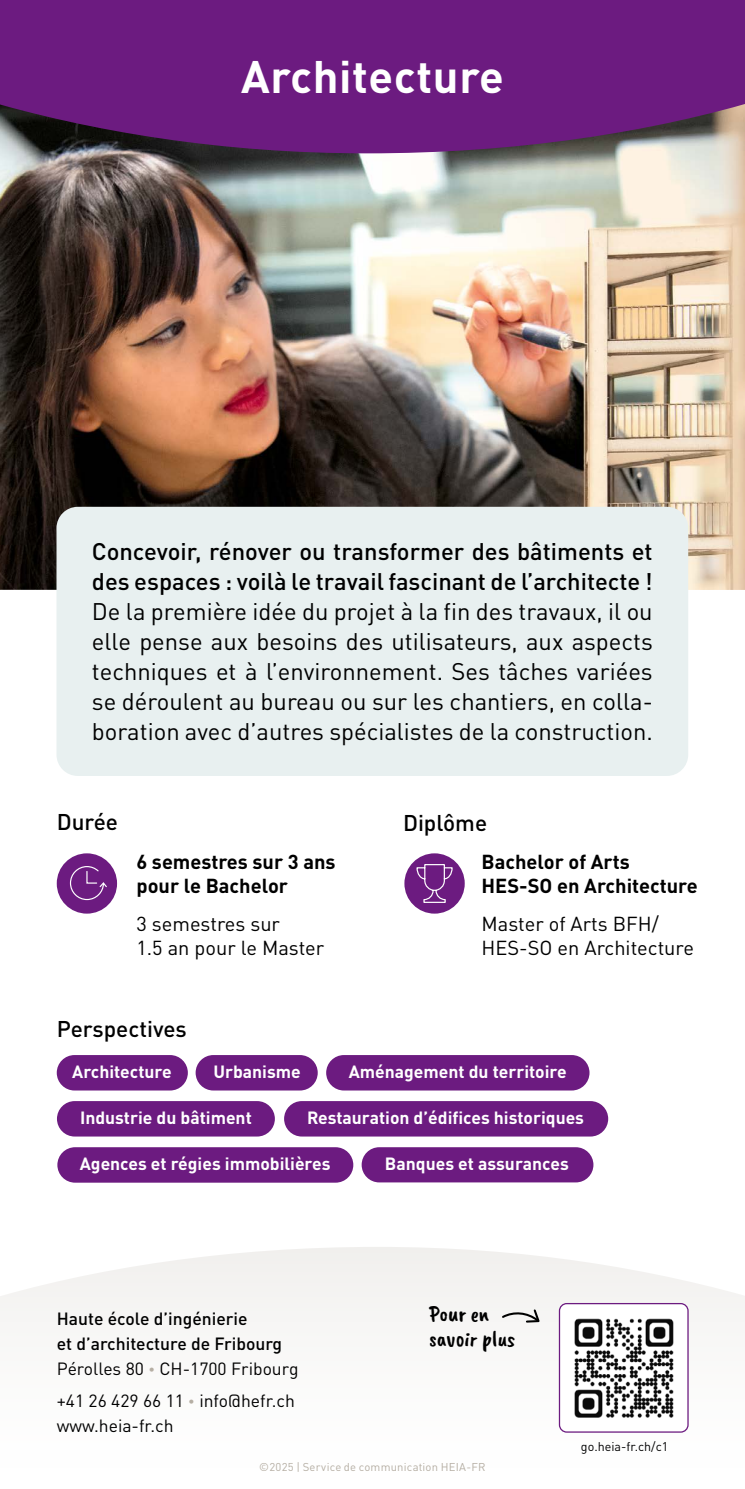
<style>
.page{position:relative;width:745px;height:1489px;background:#fff}
.page>*{position:absolute;margin:0;border:0;box-sizing:border-box;transform-origin:0 0}
.t1{font:700 45px "DINOT";letter-spacing:.015em;color:#fff}
.t2{font:23.75px/30px "DINOT";color:#000;text-align:justify}
.t3{font:500 23.75px/30px "DINOT";color:#000}
.t4{font:500 22.5px "DINOT";color:#000}
.t5{font:22.5px/25px "Caveat Brush";color:#000}
.t6{font:20px/24px "DINOT";color:#000}
.t7{font:700 20px/24px "DINOT";color:#000}
.t8{font:700 17.5px "DINOT";color:#fff}
.t9{font:500 17.5px/25px "DINOT";color:#000}
.t10{font:17.5px/25px "DINOT";color:#000}
.t11{font:12.5px "DINOT";color:#000}
.t12{font:11.25px "DINOT";letter-spacing:.015em;color:#b5aea3}
.s1{font-weight:400}
.s2{font-weight:400;font-size:12.5px;color:#b5aea3}
.s3{font-size:12.5px;color:#b5aea3}
</style>
<div class="page">
<svg style="left:0;top:1247px;width:744px;height:186px"></svg>
<img style="left:0;top:153px;width:744px;height:437px">
<div style="left:57px;top:1054px;width:131px;height:36px;background:#6c1b80;border-radius:18px"></div>
<div style="left:57px;top:1100px;width:218px;height:36px;background:#6c1b80;border-radius:18px"></div>
<div style="left:284px;top:1100px;width:323px;height:36px;background:#6c1b80;border-radius:18px"></div>
<div style="left:57px;top:1147px;width:296px;height:35px;background:#6c1b80;border-radius:18px"></div>
<div style="left:361px;top:1147px;width:232px;height:35px;background:#6c1b80;border-radius:18px"></div>
<div style="left:195px;top:1054px;width:122px;height:36px;background:#6c1b80;border-radius:18px"></div>
<div style="left:326px;top:1054px;width:263px;height:36px;background:#6c1b80;border-radius:18px"></div>
<div style="left:56px;top:507px;width:631px;height:269px;background:#e8f0f0;border-radius:21px"></div>
<img style="left:559px;top:1303px;width:128px;height:128px">
<div style="left:558px;top:1302px;width:130px;height:130px;border:1px solid #6c1b80;border-radius:7px"></div>
<svg style="left:499px;top:1298px;width:45px;height:40px"></svg>
<div style="left:57px;top:853px;width:60px;height:60px;background:#6c1b80;border-radius:50%"></div>
<svg style="left:69px;top:866px;width:38px;height:34px"></svg>
<div style="left:404px;top:853px;width:60px;height:60px;background:#6c1b80;border-radius:50%"></div>
<svg style="left:416px;top:864px;width:37px;height:39px"></svg>
<svg style="left:0;top:0;width:744px;height:153px;background:#6a217b"></svg>
<h1 class="t1" style="left:241px;top:42px;width:264px">Architecture</h1>
<p class="t3" style="left:92px;top:535px;width:562px">Concevoir, rénover ou transformer des bâtiments et des espaces : voilà le travail fascinant de l’architecte !</p>
<p class="t2" style="left:92px;top:595px;width:562px">De la première idée du projet à la fin des travaux, il ou elle pense aux besoins des utilisateurs, aux aspects techniques et à l’environnement. Ses tâches variées se déroulent au bureau ou sur les chantiers, en colla&shy;boration avec d’autres spécialistes de la construction.</p>
<p class="t4" style="left:57px;top:804px;width:63px">Durée</p>
<p class="t4" style="left:403px;top:805px;width:86px">Diplôme</p>
<p class="t7" style="left:136px;top:848px;width:200px">6 semestres sur 3 ans pour le Bachelor</p>
<p class="t6" style="left:136px;top:910px;width:189px">3 semestres sur<br>1.5 an pour le Master</p>
<p class="t7" style="left:481px;top:848px;width:217px">Bachelor of Arts<br>HES-SO en Architecture</p>
<p class="t6" style="left:481px;top:910px;width:214px">Master of Arts BFH/<br>HES-SO en Architecture</p>
<p class="t4" style="left:57px;top:1010px;width:131px">Perspectives</p>
<p class="t8" style="left:72px;top:1058px;width:101px">Architecture</p>
<p class="t8" style="left:80px;top:1104px;width:173px">Industrie du bâtiment</p>
<p class="t8" style="left:307px;top:1104px;width:278px">Restauration d’édifices historiques</p>
<p class="t8" style="left:80px;top:1150px;width:252px">Agences et régies immobilières</p>
<p class="t8" style="left:385px;top:1150px;width:185px">Banques et assurances</p>
<p class="t8" style="left:213px;top:1058px;width:89px">Urbanisme</p>
<p class="t8" style="left:348px;top:1058px;width:219px">Aménagement du territoire</p>
<p class="t9" style="left:57px;top:1304px;width:243px">Haute école d’ingénierie<br>et d’architecture de Fribourg<br><span class="s1">Pérolles 80</span> <span class="s2">•</span> <span class="s1">CH-1700 Fribourg</span></p>
<p class="t10" style="left:57px;top:1387px;width:239px">+41 26 429 66 11 <span class="s3">•</span> info@hefr.ch www.heia-fr.ch</p>
<p class="t5" style="left:429px;top:1301px;width:87px">Pour en savoir plus</p>
<p class="t12" style="left:259px;top:1458px;width:228px">©2025 | Service de communication HEIA-FR</p>
<p class="t11" style="left:580px;top:1436px;width:89px">go.heia-fr.ch/c1</p>
</div>
